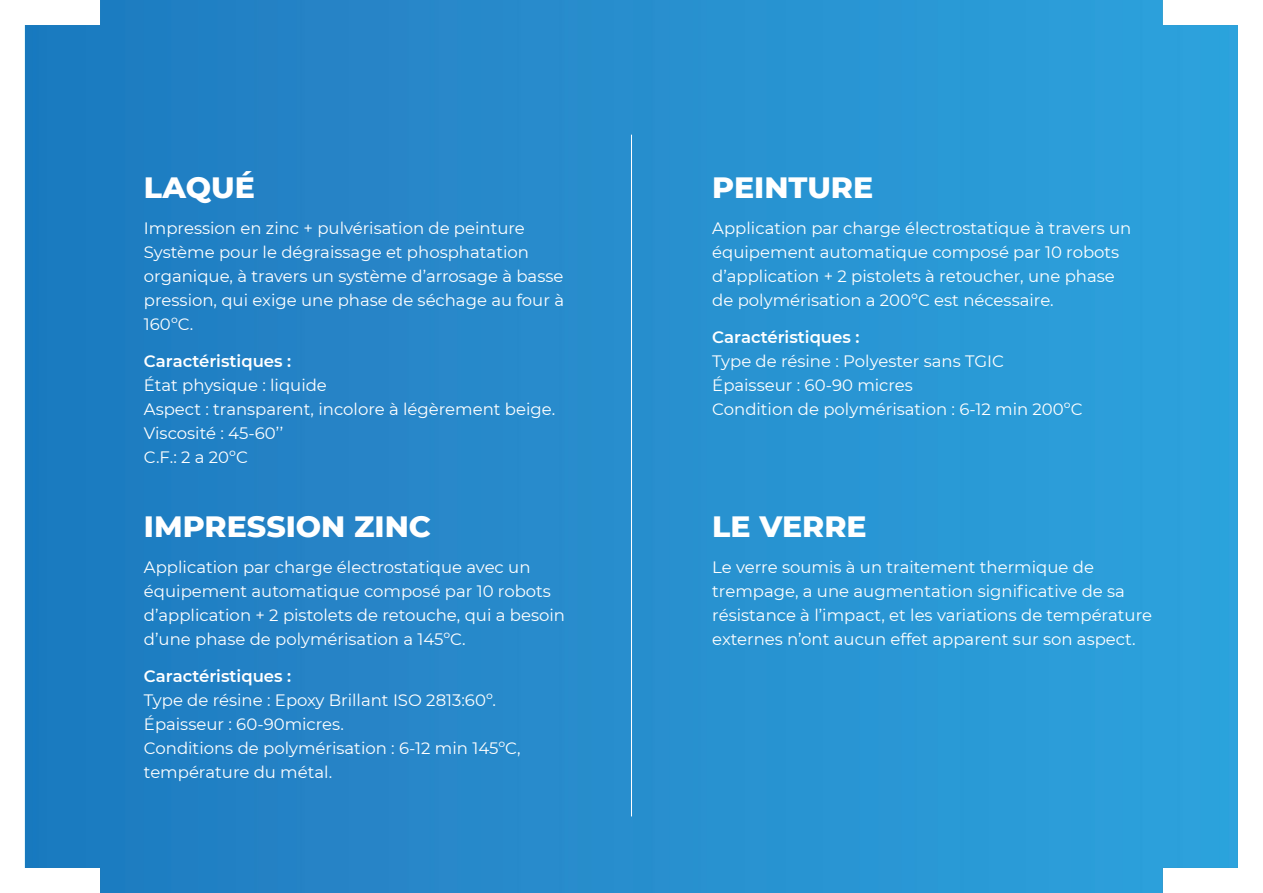
<style>
.page{position:relative;width:1263px;height:893px;background:#fff}
.page>*{position:absolute;margin:0;border:0;box-sizing:border-box;transform-origin:0 0}
.t1{font:800 30px "Montserrat";color:#fff}
.t2{font:16.5px/24px "Montserrat";color:#fff}
.t3{font:600 16.5px "Montserrat";color:#fff}
</style>
<div class="page">
<img style="left:24px;top:0;width:1214px;height:893px">
<hr style="left:631px;top:135px;width:1px;height:681px;background:#fff">
<h1 class="t1" style="left:144px;top:170px;width:112px">LAQUÉ</h1>
<p class="t2" style="left:144px;top:216px;width:422px">Impression en zinc + pulvérisation de peinture Système pour le dégraissage et phosphatation organique, à travers un système d’arrosage à basse pression, qui exige une phase de séchage au four à 160ºC.</p>
<p class="t3" style="left:144px;top:354px;width:149px">Caractéristiques :</p>
<p class="t2" style="left:144px;top:374px;width:413px">État physique : liquide<br>Aspect : transparent, incolore à légèrement beige.<br>Viscosité : 45-60’’<br>C.F.: 2 a 20ºC</p>
<h1 class="t1" style="left:144px;top:509px;width:289px">IMPRESSION ZINC</h1>
<p class="t2" style="left:144px;top:556px;width:423px">Application par charge électrostatique avec un équipement automatique composé par 10 robots d’application + 2 pistolets de retouche, qui a besoin d’une phase de polymérisation a 145ºC.</p>
<p class="t3" style="left:144px;top:669px;width:149px">Caractéristiques :</p>
<p class="t2" style="left:144px;top:688px;width:378px">Type de résine : Epoxy Brillant ISO 2813:60º.<br>Épaisseur : 60-90micres.<br>Conditions de polymérisation : 6-12 min 145ºC, température du métal.</p>
<h1 class="t1" style="left:712px;top:170px;width:162px">PEINTURE</h1>
<p class="t2" style="left:712px;top:217px;width:421px">Application par charge électrostatique à travers un équipement automatique composé par 10 robots d’application + 2 pistolets à retoucher, une phase de polymérisation a 200ºC est nécessaire.</p>
<p class="t3" style="left:712px;top:330px;width:149px">Caractéristiques :</p>
<p class="t2" style="left:712px;top:349px;width:372px">Type de résine : Polyester sans TGIC<br>Épaisseur : 60-90 micres<br>Condition de polymérisation : 6-12 min 200ºC</p>
<h1 class="t1" style="left:712px;top:509px;width:156px">LE VERRE</h1>
<p class="t2" style="left:712px;top:556px;width:441px">Le verre soumis à un traitement thermique de trempage, a une augmentation significative de sa résistance à l’impact, et les variations de température externes n’ont aucun effet apparent sur son aspect.</p>
</div>
